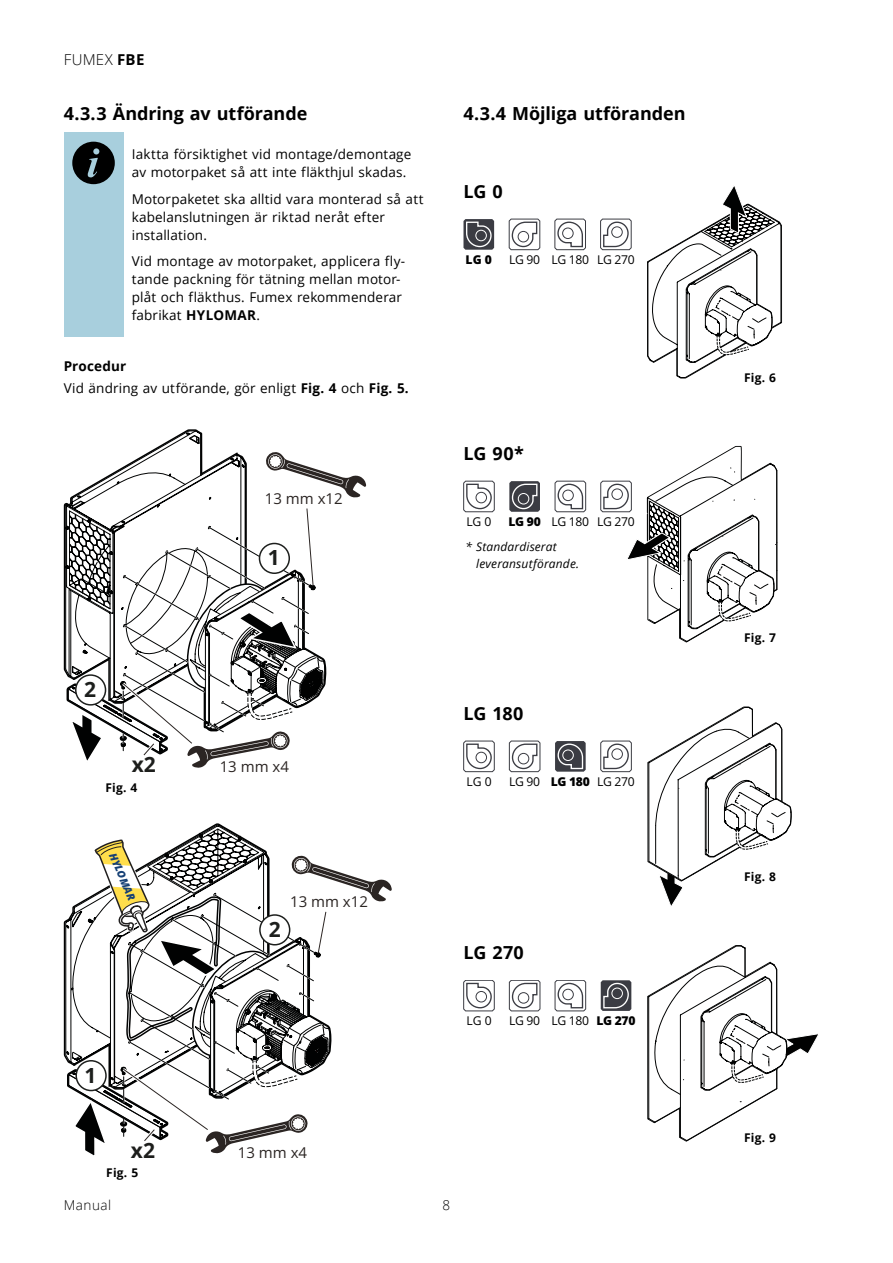
<style>
.page{position:relative;width:893px;height:1263px;background:#fff}
.page>*{position:absolute;margin:0;border:0;box-sizing:border-box;transform-origin:0 0}
.t1{font:700 21px "Open Sans";color:#1d1f1d}
.t2{font:700 21px "Open Sans";color:#1d1e1c}
.t3{font:700 18px "Open Sans";letter-spacing:-.005em;color:#000}
.t4{font:15px "Open Sans";color:#2b2523}
.t5{font:300 15px "Open Sans";letter-spacing:.025em;color:#000}
.t6{font:13.5px/18px "Open Sans";letter-spacing:.01em;color:#000}
.t7{font:300 13.5px "Open Sans";letter-spacing:.04em;color:#000}
.t8{font:12.15px "Open Sans";letter-spacing:-.025em;color:#000}
.t9{font:800 12.15px "Open Sans";color:#000}
.t10{font:italic 12px/16.5px "Open Sans";letter-spacing:.015em;color:#000}
.t11{font:700 12px "Open Sans";letter-spacing:.015em;color:#000}
.t12{font:italic 800 10.65px "Open Sans";color:#164075}
.s1{font-weight:700}
.s2{font-weight:800}
</style>
<div class="page">
<svg style="left:65px;top:430px;width:301px;height:338px"></svg>
<svg style="left:64px;top:823px;width:158px;height:238px"></svg>
<svg style="left:67px;top:825px;width:325px;height:331px"></svg>
<svg style="left:647px;top:186px;width:135px;height:192px"></svg>
<svg style="left:647px;top:945px;width:171px;height:196px"></svg>
<svg style="left:647px;top:706px;width:145px;height:200px"></svg>
<div style="left:600px;top:219px;width:31px;height:31px;border:1px solid #3b3c43;border-radius:2px"></div>
<div style="left:555px;top:219px;width:31px;height:31px;border:1px solid #3b3c43;border-radius:2px"></div>
<div style="left:509px;top:219px;width:31px;height:31px;border:1px solid #3b3c43;border-radius:2px"></div>
<div style="left:463px;top:219px;width:31px;height:31px;background:#3b3c43;border-radius:2px"></div>
<svg style="left:557px;top:221px;width:26px;height:27px"></svg>
<div style="left:562px;top:228px;width:11px;height:11px;border:1px solid #3b3c43;border-radius:50%"></div>
<svg style="left:466px;top:221px;width:26px;height:27px"></svg>
<div style="left:475px;top:230px;width:12px;height:11px;border:1px solid #fff;border-radius:50%"></div>
<svg style="left:511px;top:221px;width:27px;height:27px"></svg>
<div style="left:518px;top:231px;width:11px;height:11px;border:1px solid #3b3c43;border-radius:50%"></div>
<svg style="left:603px;top:221px;width:26px;height:27px"></svg>
<div style="left:612px;top:227px;width:10px;height:10px;border:1px solid #3b3c43;border-radius:50%"></div>
<div style="left:601px;top:741px;width:30px;height:31px;border:1px solid #3b3c43;border-radius:2px"></div>
<div style="left:555px;top:741px;width:31px;height:31px;background:#3b3c43;border-radius:2px"></div>
<div style="left:509px;top:741px;width:31px;height:31px;border:1px solid #3b3c43;border-radius:2px"></div>
<div style="left:463px;top:741px;width:31px;height:31px;border:1px solid #3b3c43;border-radius:2px"></div>
<svg style="left:557px;top:743px;width:27px;height:27px"></svg>
<div style="left:562px;top:750px;width:12px;height:11px;border:1px solid #fff;border-radius:50%"></div>
<svg style="left:466px;top:743px;width:26px;height:27px"></svg>
<div style="left:476px;top:752px;width:11px;height:11px;border:1px solid #3b3c43;border-radius:50%"></div>
<svg style="left:511px;top:743px;width:27px;height:27px"></svg>
<div style="left:518px;top:753px;width:11px;height:11px;border:1px solid #3b3c43;border-radius:50%"></div>
<svg style="left:603px;top:743px;width:26px;height:27px"></svg>
<div style="left:612px;top:749px;width:11px;height:10px;border:1px solid #3b3c43;border-radius:50%"></div>
<div style="left:601px;top:980px;width:30px;height:31px;background:#3b3c43;border-radius:2px"></div>
<div style="left:555px;top:980px;width:31px;height:31px;border:1px solid #3b3c43;border-radius:2px"></div>
<div style="left:509px;top:980px;width:31px;height:31px;border:1px solid #3b3c43;border-radius:2px"></div>
<div style="left:463px;top:980px;width:31px;height:31px;border:1px solid #3b3c43;border-radius:2px"></div>
<svg style="left:557px;top:982px;width:27px;height:27px"></svg>
<div style="left:563px;top:989px;width:10px;height:11px;border:1px solid #3b3c43;border-radius:50%"></div>
<svg style="left:466px;top:982px;width:26px;height:27px"></svg>
<div style="left:476px;top:991px;width:11px;height:11px;border:1px solid #3b3c43;border-radius:50%"></div>
<svg style="left:511px;top:982px;width:27px;height:27px"></svg>
<div style="left:518px;top:992px;width:11px;height:11px;border:1px solid #3b3c43;border-radius:50%"></div>
<svg style="left:603px;top:982px;width:26px;height:27px"></svg>
<div style="left:612px;top:988px;width:11px;height:11px;border:1px solid #fff;border-radius:50%"></div>
<div style="left:601px;top:481px;width:30px;height:31px;border:1px solid #3b3c43;border-radius:2px"></div>
<div style="left:555px;top:481px;width:31px;height:31px;border:1px solid #3b3c43;border-radius:2px"></div>
<div style="left:509px;top:481px;width:31px;height:31px;background:#3b3c43;border-radius:2px"></div>
<div style="left:463px;top:481px;width:31px;height:31px;border:1px solid #3b3c43;border-radius:2px"></div>
<svg style="left:557px;top:483px;width:27px;height:27px"></svg>
<div style="left:563px;top:490px;width:10px;height:11px;border:1px solid #3b3c43;border-radius:50%"></div>
<svg style="left:466px;top:483px;width:26px;height:27px"></svg>
<div style="left:476px;top:492px;width:11px;height:11px;border:1px solid #3b3c43;border-radius:50%"></div>
<svg style="left:511px;top:483px;width:27px;height:27px"></svg>
<div style="left:518px;top:493px;width:11px;height:11px;border:1px solid #fff;border-radius:50%"></div>
<svg style="left:603px;top:446px;width:174px;height:196px"></svg>
<div style="left:612px;top:489px;width:11px;height:11px;border:1px solid #3b3c43;border-radius:50%"></div>
<div style="left:64px;top:132px;width:59px;height:61px;background:#a8cfdd"></div>
<div style="left:64px;top:181px;width:59px;height:75px;background:#a8cfdd"></div>
<div style="left:64px;top:243px;width:59px;height:93px;background:#a8cfdd"></div>
<svg style="left:72px;top:142px;width:43px;height:42px"></svg>
<p class="t5" style="left:64px;top:49px;width:82px">FUMEX <span class="s1">FBE</span></p>
<h2 class="t3" style="left:64px;top:101px;width:245px">4.3.3 Ändring av utförande</h2>
<p class="t6" style="left:132px;top:145px;width:281px">Iaktta försiktighet vid montage/demontage av motorpaket så att inte fläkthjul skadas.</p>
<p class="t6" style="left:132px;top:190px;width:293px">Motorpaketet ska alltid vara monterad så att kabelanslutningen är riktad neråt efter installation.</p>
<p class="t6" style="left:132px;top:252px;width:275px">Vid montage av motorpaket, applicera fly&shy;tande packning för tätning mellan motor&shy;plåt och fläkthus. Fumex rekommenderar fabrikat <span class="s1">HYLOMAR</span>.</p>
<p class="t6" style="left:64px;top:354px;width:347px;line-height:22.2px"><span class="s1">Procedur<br></span>Vid ändring av utförande, gör enligt <span class="s1">Fig. 4</span> och <span class="s1">Fig. 5.</span></p>
<p class="t4" style="left:265px;top:488px;width:79px">13 mm x12</p>
<h1 class="t1" style="left:268px;top:543px;width:13px">1</h1>
<h2 class="t3" style="left:463px;top:101px;width:224px">4.3.4 Möjliga utföranden</h2>
<h2 class="t3" style="left:463px;top:178px;width:41px">LG 0</h2>
<p class="t9" style="left:466px;top:250px;width:28px">LG 0</p>
<p class="t8" style="left:509px;top:251px;width:127px">LG 90 LG 180 LG 270</p>
<h2 class="t3" style="left:463px;top:440px;width:62px">LG 90*</h2>
<p class="t8" style="left:466px;top:513px;width:27px">LG 0</p>
<p class="t8" style="left:551px;top:513px;width:85px">LG 180 LG 270</p>
<p class="t9" style="left:509px;top:512px;width:34px">LG 90</p>
<p class="t10" style="left:476px;top:538px;width:104px;text-indent:-11px">* Standardiserat leveransutförande.</p>
<h1 class="t1" style="left:84px;top:674px;width:13px">2</h1>
<h1 class="t2" style="left:132px;top:750px;width:26px">x2</h1>
<p class="t11" style="left:105px;top:779px;width:33px">Fig. 4</p>
<p class="t12" style="left:120px;top:850px;width:52px;rotate:67deg">HYLOMAR</p>
<h1 class="t1" style="left:84px;top:1060px;width:13px">1</h1>
<h1 class="t2" style="left:131px;top:1135px;width:26px">x2</h1>
<p class="t11" style="left:106px;top:1164px;width:33px">Fig. 5</p>
<p class="t7" style="left:64px;top:1195px;width:49px">Manual</p>
<p class="t4" style="left:220px;top:756px;width:71px">13 mm x4</p>
<h1 class="t1" style="left:269px;top:914px;width:13px">2</h1>
<p class="t4" style="left:290px;top:891px;width:79px">13 mm x12</p>
<p class="t4" style="left:238px;top:1142px;width:71px">13 mm x4</p>
<h2 class="t3" style="left:463px;top:701px;width:61px">LG 180</h2>
<p class="t8" style="left:466px;top:773px;width:27px">LG 0</p>
<p class="t8" style="left:509px;top:773px;width:127px">LG 90 <span class="s2">LG 180</span> LG 270</p>
<h2 class="t3" style="left:463px;top:940px;width:62px">LG 270</h2>
<p class="t8" style="left:466px;top:1012px;width:27px">LG 0</p>
<p class="t8" style="left:552px;top:1012px;width:86px">LG 180 <span class="s2">LG 270</span></p>
<p class="t8" style="left:509px;top:1012px;width:32px">LG 90</p>
<p class="t7" style="left:443px;top:1195px;width:9px">8</p>
<p class="t11" style="left:744px;top:369px;width:33px">Fig. 6</p>
<p class="t11" style="left:744px;top:629px;width:33px">Fig. 7</p>
<p class="t11" style="left:744px;top:868px;width:33px">Fig. 8</p>
<p class="t11" style="left:744px;top:1129px;width:33px">Fig. 9</p>
</div>
